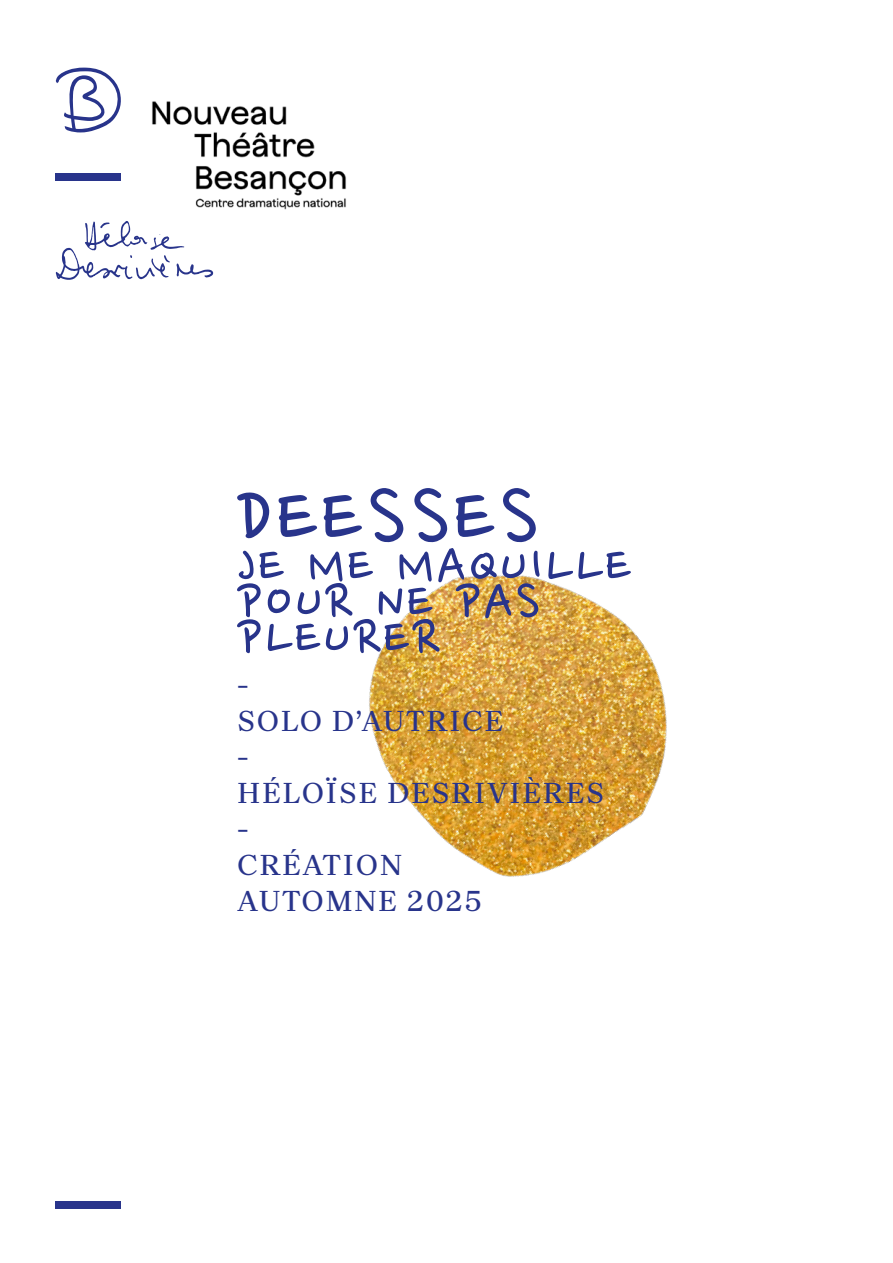
<style>
.page{position:relative;width:893px;height:1263px;background:#fff}
.page>*{position:absolute;margin:0;border:0;box-sizing:border-box;transform-origin:0 0}
.t1{font:97.5px "Nanum Pen";letter-spacing:.05em;color:#28348b}
.t2{font:61.5px "Nanum Pen";letter-spacing:.05em;color:#28348b}
.t3{font:500 30px/36px "Brygada 1918";letter-spacing:.05em;color:#28348b}
</style>
<div class="page">
<svg style="left:56px;top:221px;width:157px;height:59px"></svg>
<div style="left:56px;top:173px;width:65px;height:8px;background:#28348b"></div>
<img style="left:369px;top:575px;width:298px;height:302px">
<div style="left:56px;top:1201px;width:65px;height:8px;background:#28348b"></div>
<svg style="left:56px;top:68px;width:65px;height:64px"></svg>
<img style="left:137px;top:101px;width:209px;height:133px">
<h1 class="t1" style="left:237px;top:473px;width:303px">DEESSES</h1>
<h2 class="t2" style="left:237px;top:538px;width:395px">JE ME MAQUILLE</h2>
<h2 class="t2" style="left:237px;top:574px;width:304px">POUR NE PAS</h2>
<h2 class="t2" style="left:237px;top:610px;width:204px">PLEURER</h2>
<p class="t3" style="left:237px;top:668px;width:368px">-<br>SOLO D’AUTRICE<br>-<br>HÉLOÏSE DESRIVIÈRES -<br>CRÉATION<br>AUTOMNE 2025</p>
</div>
